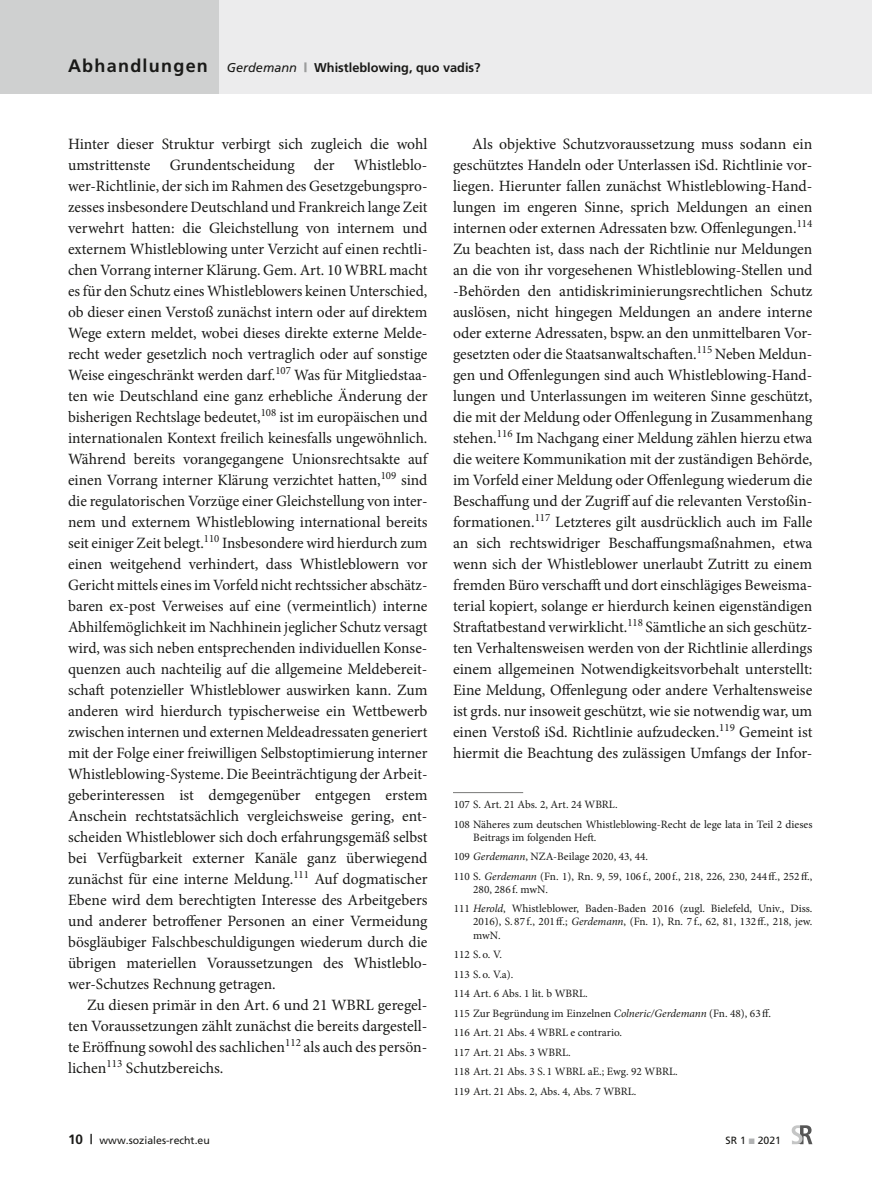
<style>
.page{position:relative;width:872px;height:1191px;background:#fff}
.page>*{position:absolute;margin:0;border:0;box-sizing:border-box;transform-origin:0 0}
.t1{font:700 18px "Frutiger";letter-spacing:.07em;color:#1a1a18}
.GS{font:15.75px/21px "Minion Pro";color:#1a1a18;text-align:justify}
.GS_Folge{font:15.75px/21px "Minion Pro";color:#1a1a18;text-align:justify}
.t2{font:700 12.75px "Frutiger";color:#1a1a18}
.FN_100_Standard{font:11.25px/13.2px "Minion Pro";color:#1a1a18}
.FN_100_Linie{font:11.25px "Minion Pro";color:#1a1a18}
.t3{font:10.5px "Frutiger";color:#1a1a18}
.s1{font-weight:400;font-style:italic}
.s2{font-weight:900;color:#9c9d9d}
.s3{font-style:italic}
.s4{font-weight:700;font-size:13.5px}
.s5{color:#b1b2b3}
</style>
<div class="page">
<div style="left:0;top:0;width:872px;height:94px;background:#ececed"></div>
<div style="left:0;top:0;width:219px;height:94px;background:#cfd0d0"></div>
<svg style="left:791px;top:1125px;width:21px;height:19px"></svg>
<hr style="left:453px;top:792px;width:70px;height:1px;background:#878786">
<p class="t1" style="left:68px;top:55px;width:141px">Abhandlungen</p>
<p class="t2" style="left:227px;top:60px;width:255px"><span class="s1">Gerdemann</span> <span class="s2">|</span> Whistleblowing, quo vadis?</p>
<p class="GS" style="left:68px;top:133px;width:361px">Hinter dieser Struktur verbirgt sich zugleich die wohl umstrittenste Grundentscheidung der Whistleblo&shy;wer-Richtlinie, der sich im Rahmen des Gesetzgebungspro&shy;zesses insbesondere Deutschland und Frankreich lange Zeit verwehrt hatten: die Gleichstellung von internem und externem Whistleblowing unter Verzicht auf einen rechtli&shy;chen Vorrang interner Klärung. Gem. Art. 10 WBRL macht es für den Schutz eines Whistleblowers keinen Unterschied, ob dieser einen Verstoß zunächst intern oder auf direktem Wege extern meldet, wobei dieses direkte externe Melde&shy;recht weder gesetzlich noch vertraglich oder auf sonstige Weise eingeschränkt werden darf.<sup>107</sup> Was für Mitgliedstaa&shy;ten wie Deutschland eine ganz erhebliche Änderung der bisherigen Rechtslage bedeutet,<sup>108</sup> ist im europäischen und internationalen Kontext freilich keinesfalls ungewöhnlich.<br>Während bereits vorangegangene Unionsrechtsakte auf einen Vorrang interner Klärung verzichtet hatten,<sup>109</sup> sind die regulatorischen Vorzüge einer Gleichstellung von inter&shy;nem und externem Whistleblowing international bereits seit einiger Zeit belegt.<sup>110</sup> Insbesondere wird hierdurch zum einen weitgehend verhindert, dass Whistleblowern vor Gericht mittels eines im Vorfeld nicht rechtssicher abschätz&shy;baren ex-post Verweises auf eine (vermeintlich) interne Abhilfemöglichkeit im Nachhinein jeglicher Schutz versagt wird, was sich neben entsprechenden individuellen Konse&shy;quenzen auch nachteilig auf die allgemeine Meldebereit&shy;schaft potenzieller Whistleblower auswirken kann. Zum anderen wird hierdurch typischerweise ein Wettbewerb zwischen internen und externen Meldeadressaten generiert mit der Folge einer freiwilligen Selbstoptimierung interner Whistleblowing-Systeme. Die Beeinträchtigung der Arbeit&shy;geberinteressen ist demgegenüber entgegen erstem Anschein rechtstatsächlich vergleichsweise gering, ent&shy;scheiden Whistleblower sich doch erfahrungsgemäß selbst bei Verfügbarkeit externer Kanäle ganz überwiegend zunächst für eine interne Meldung.<sup>111</sup> Auf dogmatischer Ebene wird dem berechtigten Interesse des Arbeitgebers und anderer betroffener Personen an einer Vermeidung bösgläubiger Falschbeschuldigungen wiederum durch die übrigen materiellen Voraussetzungen des Whistleblo&shy;wer-Schutzes Rechnung getragen.</p>
<p class="GS_Folge" style="left:68px;top:994px;width:361px;text-indent:19px">Zu diesen primär in den Art. 6 und 21 WBRL geregel&shy;ten Voraussetzungen zählt zunächst die bereits dargestell&shy;te Eröffnung sowohl des sachlichen<sup>112</sup> als auch des persön&shy;lichen<sup>113</sup> Schutzbereichs.</p>
<p class="GS_Folge" style="left:453px;top:133px;width:361px;text-indent:19px">Als objektive Schutzvoraussetzung muss sodann ein geschütztes Handeln oder Unterlassen iSd. Richtlinie vor&shy;liegen. Hierunter fallen zunächst Whistleblowing-Hand&shy;lungen im engeren Sinne, sprich Meldungen an einen internen oder externen Adressaten bzw. Offenlegungen.<sup>114<br></sup>Zu beachten ist, dass nach der Richtlinie nur Meldungen an die von ihr vorgesehenen Whistleblowing-Stellen und -Behörden den antidiskriminierungsrechtlichen Schutz auslösen, nicht hingegen Meldungen an andere interne oder externe Adressaten, bspw. an den unmittelbaren Vor&shy;gesetzten oder die Staatsanwaltschaften.<sup>115</sup> Neben Meldun&shy;gen und Offenlegungen sind auch Whistleblowing-Hand&shy;lungen und Unterlassungen im weiteren Sinne geschützt, die mit der Meldung oder Offenlegung in Zusammenhang stehen.<sup>116</sup> Im Nachgang einer Meldung zählen hierzu etwa die weitere Kommunikation mit der zuständigen Behörde, im Vorfeld einer Meldung oder Offenlegung wiederum die Beschaffung und der Zugriff auf die relevanten Verstoßin&shy;formationen.<sup>117</sup> Letzteres gilt ausdrücklich auch im Falle an sich rechtswidriger Beschaffungsmaßnahmen, etwa wenn sich der Whistleblower unerlaubt Zutritt zu einem fremden Büro verschafft und dort einschlägiges Beweisma&shy;terial kopiert, solange er hierdurch keinen eigenständigen Straftatbestand verwirklicht.<sup>118</sup> Sämtliche an sich geschütz&shy;ten Verhaltensweisen werden von der Richtlinie allerdings einem allgemeinen Notwendigkeitsvorbehalt unterstellt:<br>Eine Meldung, Offenlegung oder andere Verhaltensweise ist grds. nur insoweit geschützt, wie sie notwendig war, um einen Verstoß iSd. Richtlinie aufzudecken.<sup>119</sup> Gemeint ist hiermit die Beachtung des zulässigen Umfangs der Infor-</p>
<p class="FN_100_Linie" style="left:454px;top:797px;width:165px">107 S. Art. 21 Abs. 2, Art. 24 WBRL.</p>
<p class="FN_100_Standard" style="left:473px;top:817px;width:341px;text-indent:-19px">108 Näheres zum deutschen Whistleblowing-Recht de lege lata in Teil 2 dieses<br>Beitrags im folgenden Heft.</p>
<p class="FN_100_Standard" style="left:454px;top:850px;width:196px">109 <span class="s3">Gerdemann</span>, NZA-Beilage 2020, 43, 44.</p>
<p class="FN_100_Standard" style="left:473px;top:869px;width:341px;text-indent:-19px">110 S. <span class="s3">Gerdemann</span> (Fn. 1), Rn. 9, 59, 106 f., 200 f., 218, 226, 230, 244ff., 252ff.,<br>280, 286 f. mwN.</p>
<p class="FN_100_Standard" style="left:473px;top:902px;width:341px;text-align:justify;text-indent:-19px">111 <span class="s3">Herold</span>, Whistleblower, Baden-Baden 2016 (zugl. Bielefeld, Univ., Diss.<br>2016), S. 87 f., 201ff.; <span class="s3">Gerdemann</span>, (Fn. 1), Rn. 7 f., 62, 81, 132ff., 218, jew. mwN.</p>
<p class="FN_100_Standard" style="left:454px;top:948px;width:50px">112 S.o. V.</p>
<p class="FN_100_Standard" style="left:454px;top:967px;width:61px">113 S.o. V.a).</p>
<p class="FN_100_Standard" style="left:454px;top:987px;width:135px">114 Art. 6 Abs. 1 lit. b WBRL.</p>
<p class="FN_100_Standard" style="left:454px;top:1006px;width:319px">115 Zur Begründung im Einzelnen <span class="s3">Colneric/Gerdemann</span> (Fn. 48), 63ff.</p>
<p class="FN_100_Standard" style="left:454px;top:1026px;width:170px">116 Art. 21 Abs. 4 WBRL e contrario.</p>
<p class="FN_100_Standard" style="left:454px;top:1045px;width:118px">117 Art. 21 Abs. 3 WBRL.</p>
<p class="FN_100_Standard" style="left:454px;top:1065px;width:225px">118 Art. 21 Abs. 3 S. 1 WBRL aE.; Ewg. 92 WBRL.</p>
<p class="FN_100_Standard" style="left:454px;top:1084px;width:184px">119 Art. 21 Abs. 2, Abs. 4, Abs. 7 WBRL.</p>
<p class="t3" style="left:68px;top:1134px;width:143px"><span class="s4">10 |</span> www.soziales-recht.eu</p>
<p class="t3" style="left:725px;top:1134px;width:57px">SR 1 <span class="s5">■</span> 2021</p>
</div>
